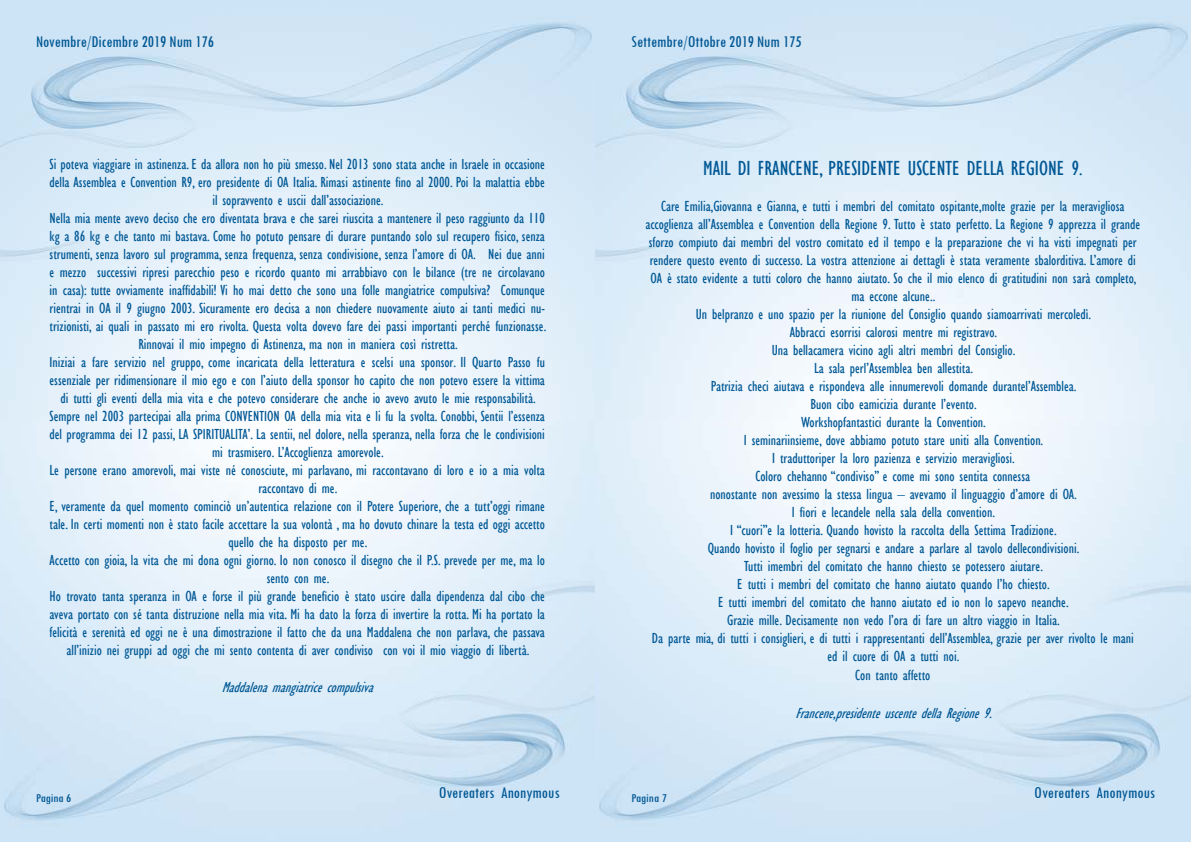
<style>
.page{position:relative;width:1191px;height:842px;background:#fff}
.page>*{position:absolute;margin:0;border:0;box-sizing:border-box;transform-origin:0 0}
.t1{font:condensed 21px "Gill Sans";color:#005895}
.t2{font:condensed 17px "Tw Cen";color:#005794}
.t3{font:condensed 15px/18px "Gill Sans";color:#005895;text-align:center}
.t4{font:italic condensed 15px "Gill Sans";color:#005895}
.t5{font:condensed 12.5px "Tw Cen";color:#005794;scale:1.12 1}
.s1{font-size:19px}
</style>
<div class="page">
<p class="t2" style="left:36px;top:32px;width:179px">Novembre/Dicembre 2019 Num 176</p>
<p class="t2" style="left:631px;top:32px;width:172px">Settembre/Ottobre 2019 Num 175</p>
<p class="t3" style="left:50px;top:155px;width:498px">Si poteva viaggiare in astinenza. E da allora non ho più smesso. Nel 2013 sono stata anche in Israele in occasione della Assemblea e Convention R9, ero presidente di OA Italia. Rimasi astinente fino al 2000. Poi la malattia ebbe il sopravvento e uscii dall’associazione.<br>Nella mia mente avevo deciso che ero diventata brava e che sarei riuscita a mantenere il peso raggiunto da 110 kg a 86 kg e che tanto mi bastava. Come ho potuto pensare di durare puntando solo sul recupero fisico, senza strumenti, senza lavoro sul programma, senza frequenza, senza condivisione, senza l’amore di OA. Nei due anni e mezzo successivi ripresi parecchio peso e ricordo quanto mi arrabbiavo con le bilance (tre ne circolavano in casa): tutte ovviamente inaffidabili! Vi ho mai detto che sono una folle mangiatrice compulsiva? Comunque rientrai in OA il 9 giugno 2003. Sicuramente ero decisa a non chiedere nuovamente aiuto ai tanti medici nu&shy;trizionisti, ai quali in passato mi ero rivolta. Questa volta dovevo fare dei passi importanti perché funzionasse.<br>Rinnovai il mio impegno di Astinenza, ma non in maniera così ristretta.<br>Iniziai a fare servizio nel gruppo, come incaricata della letteratura e scelsi una sponsor. Il Quarto Passo fu essenziale per ridimensionare il mio ego e con l’aiuto della sponsor ho capito che non potevo essere la vittima di tutti gli eventi della mia vita e che potevo considerare che anche io avevo avuto le mie responsabilità.<br>Sempre nel 2003 partecipai alla prima CONVENTION OA della mia vita e li fu la svolta. Conobbi, Sentii l’essenza del programma dei 12 passi, LA SPIRITUALITA’. La sentii, nel dolore, nella speranza, nella forza che le condivisioni mi trasmisero. L’Accoglienza amorevole.<br>Le persone erano amorevoli, mai viste né conosciute, mi parlavano, mi raccontavano di loro e io a mia volta raccontavo di me.<br>E, veramente da quel momento cominciò un’autentica relazione con il Potere Superiore, che a tutt’oggi rimane tale. In certi momenti non è stato facile accettare la sua volontà , ma ho dovuto chinare la testa ed oggi accetto quello che ha disposto per me.<br>Accetto con gioia, la vita che mi dona ogni giorno. Io non conosco il disegno che il P.S. prevede per me, ma lo sento con me.<br>Ho trovato tanta speranza in OA e forse il più grande beneficio è stato uscire dalla dipendenza dal cibo che aveva portato con sé tanta distruzione nella mia vita. Mi ha dato la forza di invertire la rotta. Mi ha portato la felicità e serenità ed oggi ne è una dimostrazione il fatto che da una Maddalena che non parlava, che passava all’inizio nei gruppi ad oggi che mi sento contenta di aver condiviso con voi il mio viaggio di libertà.</p>
<p class="t4" style="left:222px;top:678px;width:158px">Maddalenamangiatricecompulsiva</p>
<h1 class="t1" style="left:703px;top:156px;width:381px">MAIL DI FRANCENE, PRESIDENTE USCENTE DELLA REGIONE 9<span class="s1">.</span></h1>
<p class="t3" style="left:645px;top:197px;width:496px">Care Emilia,Giovanna e Gianna, e tutti i membri del comitato ospitante,molte grazie per la meravigliosa accoglienza all’Assemblea e Convention della Regione 9. Tutto è stato perfetto. La Regione 9 apprezza il grande sforzo compiuto dai membri del vostro comitato ed il tempo e la preparazione che vi ha visti impegnati per rendere questo evento di successo. La vostra attenzione ai dettagli è stata veramente sbalorditiva. L’amore di OA è stato evidente a tutti coloro che hanno aiutato. So che il mio elenco di gratitudini non sarà completo, ma eccone alcune..<br>Un belpranzo e uno spazio per la riunione del Consiglio quando siamoarrivati mercoledì.<br>Abbracci esorrisi calorosi mentre mi registravo.<br>Una bellacamera vicino agli altri membri del Consiglio.<br>La sala perl’Assemblea ben allestita.<br>Patrizia checi aiutava e rispondeva alle innumerevoli domande durantel’Assemblea.<br>Buon cibo eamicizia durante l’evento.<br>Workshopfantastici durante la Convention.<br>I seminariinsieme, dove abbiamo potuto stare uniti alla Convention.<br>I traduttoriper la loro pazienza e servizio meravigliosi.<br>Coloro chehanno “condiviso” e come mi sono sentita connessa<br>nonostante non avessimo la stessa lingua – avevamo il linguaggio d’amore di OA.<br>I fiori e lecandele nella sala della convention.<br>I “cuori”e la lotteria. Quando hovisto la raccolta della Settima Tradizione.<br>Quando hovisto il foglio per segnarsi e andare a parlare al tavolo dellecondivisioni.<br>Tutti imembri del comitato che hanno chiesto se potessero aiutare.<br>E tutti i membri del comitato che hanno aiutato quando l’ho chiesto.<br>E tutti imembri del comitato che hanno aiutato ed io non lo sapevo neanche.<br>Grazie mille. Decisamente non vedo l’ora di fare un altro viaggio in Italia.<br>Da parte mia, di tutti i consiglieri, e di tutti i rappresentanti dell’Assemblea, grazie per aver rivolto le mani ed il cuore di OA a tutti noi.<br>Con tanto affetto</p>
<p class="t4" style="left:795px;top:704px;width:204px">Francene,presidenteuscentedellaRegione9.</p>
<p class="t5" style="left:36px;top:790px;width:33px">Pagina 6</p>
<p class="t2" style="left:439px;top:782px;width:123px">Overeaters Anonymous</p>
<p class="t5" style="left:631px;top:790px;width:33px">Pagina 7</p>
<p class="t2" style="left:1034px;top:782px;width:123px">Overeaters Anonymous</p>
</div>
